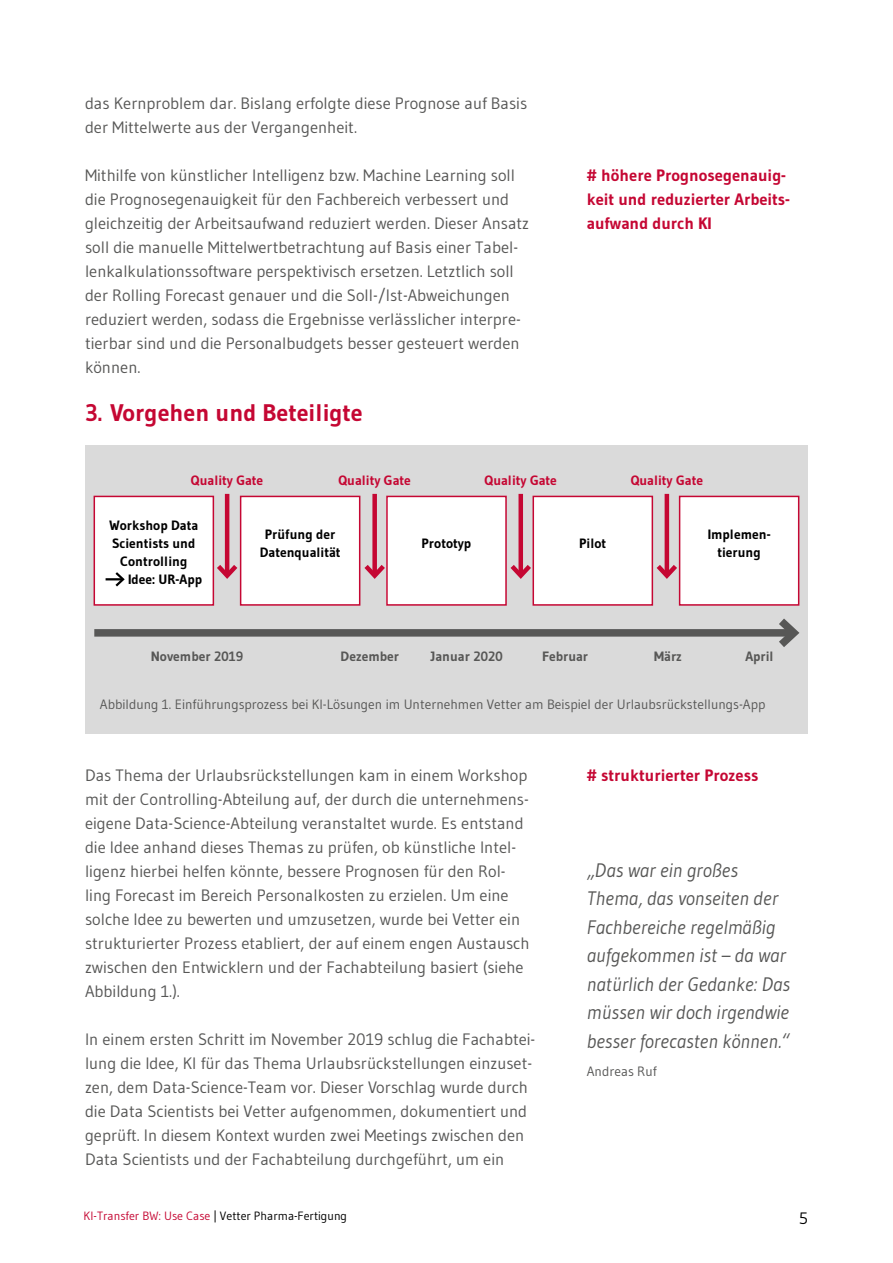
<style>
.page{position:relative;width:893px;height:1263px;background:#fff}
.page>*{position:absolute;margin:0;border:0;box-sizing:border-box;transform-origin:0 0}
.H1_Headline_1{font:700 24px "Gudea";color:#c50733}
.Zitat{font:italic 19.5px/28.5px "Gudea";color:#575756}
.Fließtext{font:16.5px/24px "Gudea";color:#575756}
.Hashtags{font:700 16.5px/24px "Gudea";color:#c50733}
.t1{font:16.5px "Gudea";color:#000}
.t2{font:700 13.5px/18px "Gudea";color:#000;text-align:center}
.Bildunterschrift{font:13.5px "Gudea";color:#575756}
.t3{font:700 13.5px "Gudea";color:#575756}
.t4{font:700 13.5px "Gudea";color:#c50733}
.Zitat-2{font:13.5px "Gudea";color:#575756}
.t5{font:12px "Gudea";color:#000}
.s1{color:#c50733}
</style>
<div class="page">
<div style="left:85px;top:445px;width:723px;height:288px;background:#dadada"></div>
<div style="left:94px;top:496px;width:119px;height:109px;background:#fff"></div>
<svg style="left:106px;top:572px;width:19px;height:15px"></svg>
<div style="left:94px;top:496px;width:120px;height:110px;border:2px solid #c50733"></div>
<div style="left:241px;top:496px;width:119px;height:109px;background:#fff"></div>
<div style="left:240px;top:496px;width:120px;height:110px;border:2px solid #c50733"></div>
<div style="left:387px;top:496px;width:119px;height:109px;background:#fff"></div>
<div style="left:386px;top:496px;width:121px;height:110px;border:2px solid #c50733"></div>
<div style="left:533px;top:496px;width:119px;height:109px;background:#fff"></div>
<div style="left:532px;top:496px;width:121px;height:110px;border:2px solid #c50733"></div>
<div style="left:680px;top:496px;width:119px;height:109px;background:#fff"></div>
<div style="left:679px;top:496px;width:120px;height:110px;border:2px solid #c50733"></div>
<hr style="left:665px;top:494px;width:4px;height:82px;background:#c50733">
<svg style="left:652px;top:560px;width:30px;height:22px"></svg>
<div style="left:518px;top:494px;width:5px;height:82px;background:#c50733"></div>
<svg style="left:506px;top:560px;width:29px;height:22px"></svg>
<div style="left:372px;top:494px;width:5px;height:82px;background:#c50733"></div>
<svg style="left:360px;top:560px;width:29px;height:22px"></svg>
<div style="left:94px;top:629px;width:700px;height:8px;background:#575756"></div>
<svg style="left:771px;top:618px;width:29px;height:29px"></svg>
<hr style="left:225px;top:494px;width:4px;height:82px;background:#c50733">
<svg style="left:212px;top:560px;width:30px;height:22px"></svg>
<p class="Fließtext" style="left:85px;top:91px;width:444px">das Kernproblem dar. Bislang erfolgte diese Prognose auf Basis der Mittelwerte aus der Vergangenheit.</p>
<p class="Fließtext" style="left:85px;top:163px;width:446px">Mithilfe von künstlicher Intelligenz bzw. Machine Learning soll die Prognosegenauigkeit für den Fachbereich verbessert und gleichzeitig der Arbeitsaufwand reduziert werden. Dieser Ansatz soll die manuelle Mittelwertbetrachtung auf Basis einer Tabel&shy;lenkalkulationssoftware perspektivisch ersetzen. Letztlich soll der Rolling Forecast genauer und die Soll-/Ist-Abweichungen reduziert werden, sodass die Ergebnisse verlässlicher interpre&shy;tierbar sind und die Personalbudgets besser gesteuert werden können.</p>
<h1 class="H1_Headline_1" style="left:85px;top:398px;width:279px">3. Vorgehen und Beteiligte</h1>
<p class="Hashtags" style="left:587px;top:163px;width:205px"># höhere Prognosegenauig&shy;keit und reduzierter Arbeits&shy;aufwand durch KI</p>
<p class="t4" style="left:191px;top:472px;width:74px">Quality Gate</p>
<p class="t4" style="left:339px;top:472px;width:74px">Quality Gate</p>
<p class="t4" style="left:485px;top:472px;width:74px">Quality Gate</p>
<p class="t4" style="left:631px;top:472px;width:74px">Quality Gate</p>
<p class="t2" style="left:110px;top:516px;width:90px">Workshop Data</p>
<p class="t2" style="left:112px;top:534px;width:85px">Scientists und</p>
<p class="t2" style="left:120px;top:552px;width:69px">Controlling</p>
<p class="t2" style="left:128px;top:570px;width:75px">Idee: UR-App</p>
<p class="t2" style="left:260px;top:525px;width:82px">Prüfung der<br>Datenqualität</p>
<p class="t2" style="left:422px;top:534px;width:51px">Prototyp</p>
<p class="t2" style="left:579px;top:534px;width:28px">Pilot</p>
<p class="t2" style="left:708px;top:525px;width:64px">Implemen&shy;tierung</p>
<p class="t3" style="left:151px;top:648px;width:94px">November 2019</p>
<p class="t3" style="left:341px;top:648px;width:60px">Dezember</p>
<p class="t3" style="left:431px;top:648px;width:74px">Januar 2020</p>
<p class="t3" style="left:542px;top:648px;width:47px">Februar</p>
<p class="t3" style="left:654px;top:648px;width:29px">März</p>
<p class="t3" style="left:745px;top:648px;width:30px">April</p>
<p class="Bildunterschrift" style="left:100px;top:696px;width:667px">Abbildung 1. Einführungsprozess bei KI-Lösungen im Unternehmen Vetter am Beispiel der Urlaubsrückstellungs-App</p>
<p class="Fließtext" style="left:85px;top:763px;width:446px">Das Thema der Urlaubsrückstellungen kam in einem Workshop mit der Controlling-Abteilung auf, der durch die unternehmens&shy;eigene Data-Science-Abteilung veranstaltet wurde. Es entstand die Idee anhand dieses Themas zu prüfen, ob künstliche Intel&shy;ligenz hierbei helfen könnte, bessere Prognosen für den Rol&shy;ling Forecast im Bereich Personalkosten zu erzielen. Um eine solche Idee zu bewerten und umzusetzen, wurde bei Vetter ein strukturierter Prozess etabliert, der auf einem engen Austausch zwischen den Entwicklern und der Fachabteilung basiert (siehe Abbildung 1.).</p>
<p class="Fließtext" style="left:85px;top:1027px;width:452px">In einem ersten Schritt im November 2019 schlug die Fachabtei&shy;lung die Idee, KI für das Thema Urlaubsrückstellungen einzuset&shy;zen, dem Data-Science-Team vor. Dieser Vorschlag wurde durch die Data Scientists bei Vetter aufgenommen, dokumentiert und geprüft. In diesem Kontext wurden zwei Meetings zwischen den Data Scientists und der Fachabteilung durchgeführt, um ein</p>
<p class="Hashtags" style="left:587px;top:763px;width:173px"># strukturierter Prozess</p>
<p class="Zitat" style="left:587px;top:855px;width:205px">„Das war ein großes<br>Thema, das vonseiten der<br>Fachbereiche regelmäßig aufgekommen ist – da war natürlich der Gedanke: Das müssen wir doch irgendwie besser forecasten können.“</p>
<p class="Zitat-2" style="left:587px;top:1063px;width:71px">Andreas Ruf</p>
<p class="t5" style="left:84px;top:1208px;width:265px"><span class="s1">KI-Transfer BW: Use Case</span> | Vetter Pharma-Fertigung</p>
<p class="t1" style="left:799px;top:1208px;width:11px">5</p>
</div>
